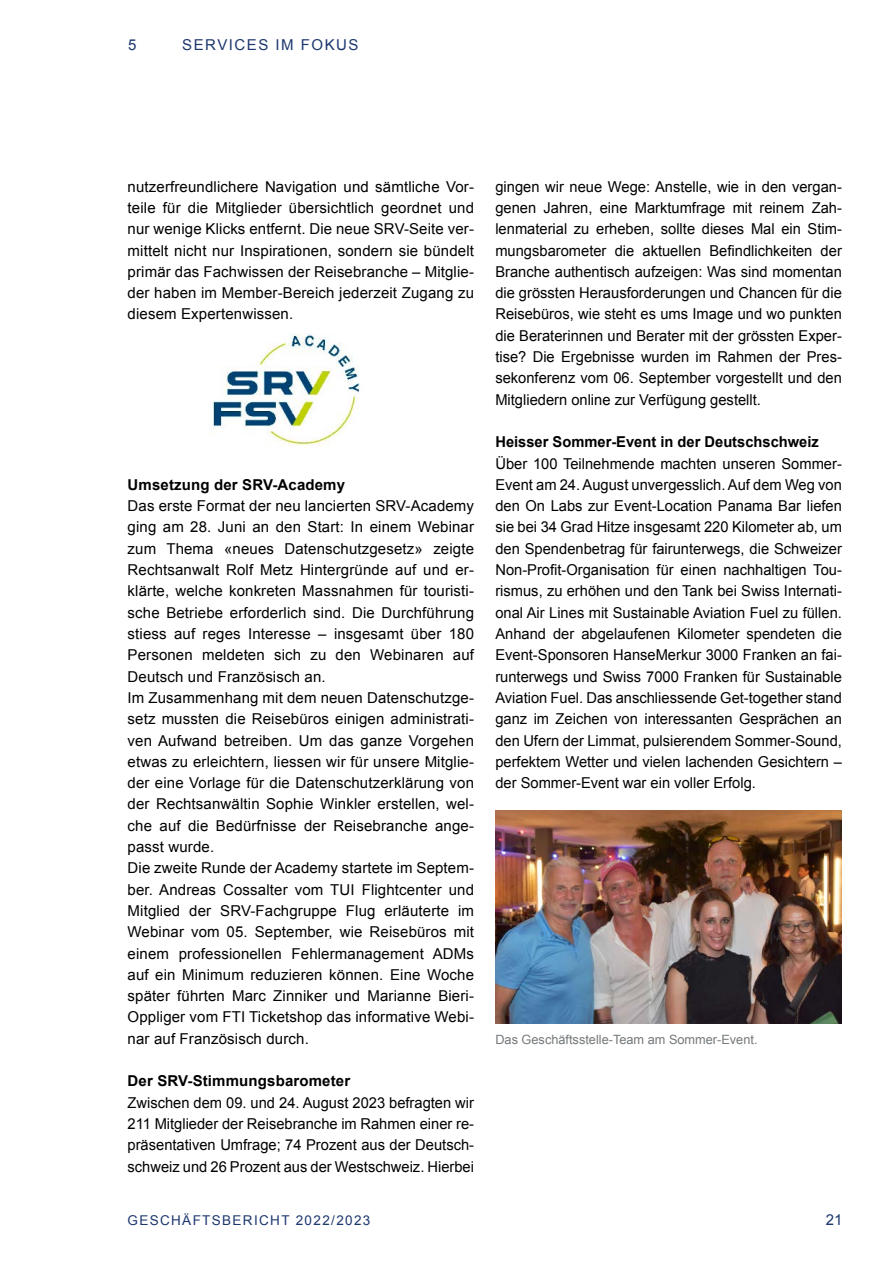
<style>
.page{position:relative;width:893px;height:1263px;background:#fff}
.page>*{position:absolute;margin:0;border:0;box-sizing:border-box;transform-origin:0 0}
.t1{font:15px/21.3px "Arial";letter-spacing:.01em;color:#000;text-align:justify}
.t2{font:700 15px "Arial";letter-spacing:.01em;color:#000}
.t3{font:15px "Arial";letter-spacing:.1em;color:#1d376f}
.t4{font:13.5px "Arial";letter-spacing:.1em;color:#1d376f}
.t5{font:12.75px "Arial";color:#75797c}
</style>
<div class="page">
<img style="left:209px;top:334px;width:151px;height:112px">
<img style="left:495px;top:810px;width:347px;height:213px">
<p class="t3" style="left:128px;top:35px;width:10px">5</p>
<p class="t3" style="left:182px;top:35px;width:178px">SERVICES IM FOKUS</p>
<p class="t1" style="left:128px;top:176px;width:348px">nutzerfreundlichere Navigation und sämtliche Vor&shy;teile für die Mitglieder übersichtlich geordnet und nur wenige Klicks entfernt. Die neue SRV-Seite ver&shy;mittelt nicht nur Inspirationen, sondern sie bündelt primär das Fachwissen der Reisebranche – Mitglie&shy;der haben im Member-Bereich jederzeit Zugang zu diesem Expertenwissen.</p>
<p class="t2" style="left:128px;top:475px;width:219px">Umsetzung der SRV-Academy</p>
<p class="t1" style="left:128px;top:495px;width:348px;text-align:left">Das erste Format der neu lancierten SRV-Academy ging am 28. Juni an den Start: In einem Webinar zum Thema «neues Datenschutzgesetz» zeigte Rechtsanwalt Rolf Metz Hintergründe auf und er&shy;klärte, welche konkreten Massnahmen für touristi&shy;sche Betriebe erforderlich sind. Die Durchführung stiess auf reges Interesse – insgesamt über 180<br>Personen meldeten sich zu den Webinaren auf Deutsch und Französisch an.<br>Im Zusammenhang mit dem neuen Datenschutzge&shy;setz mussten die Reisebüros einigen administrati&shy;ven Aufwand betreiben. Um das ganze Vorgehen etwas zu erleichtern, liessen wir für unsere Mitglie&shy;der eine Vorlage für die Datenschutzerklärung von der Rechtsanwältin Sophie Winkler erstellen, wel&shy;che auf die Bedürfnisse der Reisebranche ange&shy;passt wurde.<br>Die zweite Runde der Academy startete im Septem&shy;ber. Andreas Cossalter vom TUI Flightcenter und Mitglied der SRV-Fachgruppe Flug erläuterte im Webinar vom 05. September, wie Reisebüros mit einem professionellen Fehlermanagement ADMs auf ein Minimum reduzieren können. Eine Woche später führten Marc Zinniker und Marianne Bieri-Oppliger vom FTI Ticketshop das informative Webi&shy;nar auf Französisch durch.</p>
<p class="t2" style="left:128px;top:1071px;width:224px">Der SRV-Stimmungsbarometer</p>
<p class="t1" style="left:128px;top:1092px;width:348px">Zwischen dem 09. und 24. August 2023 befragten wir 211 Mitglieder der Reisebranche im Rahmen einer re&shy;präsentativen Umfrage; 74 Prozent aus der Deutsch&shy;schweiz und 26 Prozent aus der Westschweiz. Hierbei</p>
<p class="t1" style="left:495px;top:176px;width:348px">gingen wir neue Wege: Anstelle, wie in den vergan&shy;genen Jahren, eine Marktumfrage mit reinem Zah&shy;lenmaterial zu erheben, sollte dieses Mal ein Stim&shy;mungsbarometer die aktuellen Befindlichkeiten der Branche authentisch aufzeigen: Was sind momentan die grössten Herausforderungen und Chancen für die Reisebüros, wie steht es ums Image und wo punkten die Beraterinnen und Berater mit der grössten Exper&shy;tise? Die Ergebnisse wurden im Rahmen der Pres&shy;sekonferenz vom 06. September vorgestellt und den Mitgliedern online zur Verfügung gestellt.</p>
<p class="t2" style="left:495px;top:432px;width:325px">Heisser Sommer-Event in der Deutschschweiz</p>
<p class="t1" style="left:495px;top:453px;width:348px">Über 100 Teilnehmende machten unseren Sommer-Event am 24. August unvergesslich. Auf dem Weg von den On Labs zur Event-Location Panama Bar liefen sie bei 34 Grad Hitze insgesamt 220 Kilometer ab, um den Spendenbetrag für fairunterwegs, die Schweizer Non-Profit-Organisation für einen nachhaltigen Tou&shy;rismus, zu erhöhen und den Tank bei Swiss Internati&shy;onal Air Lines mit Sustainable Aviation Fuel zu füllen.<br>Anhand der abgelaufenen Kilometer spendeten die Event-Sponsoren HanseMerkur 3000 Franken an fai&shy;runterwegs und Swiss 7000 Franken für Sustainable Aviation Fuel. Das anschliessende Get-together stand ganz im Zeichen von interessanten Gesprächen an den Ufern der Limmat, pulsierendem Sommer-Sound, perfektem Wetter und vielen lachenden Gesichtern – der Sommer-Event war ein voller Erfolg.</p>
<p class="t5" style="left:495px;top:1031px;width:264px">Das Geschäftsstelle-Team am Sommer-Event.</p>
<p class="t4" style="left:128px;top:1211px;width:244px">GESCHÄFTSBERICHT 2022/2023</p>
<p class="t3" style="left:826px;top:1209px;width:18px">21</p>
</div>
